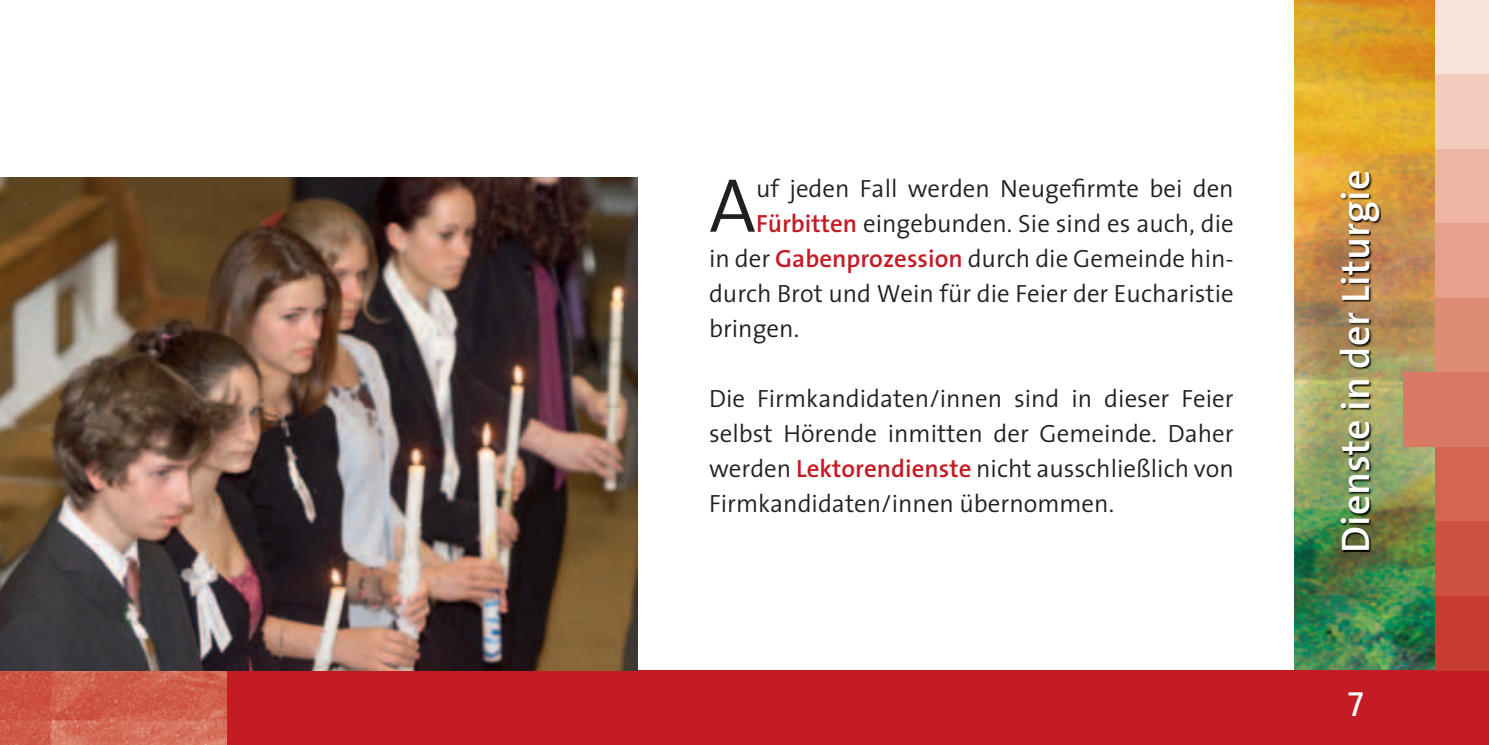
<style>
.page{position:relative;width:1489px;height:745px;background:#fff}
.page>*{position:absolute;margin:0;border:0;box-sizing:border-box;transform-origin:0 0}
.t1{font:300 76.75px "The Sans";color:#231f20}
.t2{font:600 40px "The Sans";color:#fff}
.t3{font:35px "The Sans Caps";color:#fff}
.t4{font:300 25px/35px "The Sans";color:#231f20;text-align:justify}
.s1{font-weight:600;color:#c31c24}
</style>
<div class="page">
<img style="left:1294px;top:0;width:141px;height:670px">
<div style="left:0;top:670px;width:1488px;height:74px;background:#c31c24"></div>
<img style="left:0;top:669px;width:227px;height:75px">
<img style="left:0;top:177px;width:637px;height:492px">
<img style="left:1341px;top:173px;width:39px;height:377px">
<div style="left:1435px;top:0;width:53px;height:74px;background:#f8e4dc"></div>
<div style="left:1435px;top:74px;width:53px;height:75px;background:#f2cdbe"></div>
<div style="left:1435px;top:149px;width:53px;height:74px;background:#ecb5a4"></div>
<div style="left:1435px;top:223px;width:53px;height:75px;background:#e6a18c"></div>
<div style="left:1435px;top:298px;width:53px;height:74px;background:#df8c76"></div>
<div style="left:1403px;top:372px;width:85px;height:74px;background:#d97863"></div>
<div style="left:1435px;top:446px;width:53px;height:75px;background:#d46551"></div>
<div style="left:1435px;top:521px;width:53px;height:74px;background:#cd5040"></div>
<div style="left:1435px;top:595px;width:53px;height:75px;background:#c83b31"></div>
<h1 class="t1" style="left:709px;top:142px;width:48px">A</h1>
<p class="t4" style="left:756px;top:170px;width:479px">uf jeden Fall werden Neugefirmte bei den</p>
<p class="t4" style="left:756px;top:205px;width:479px"><span class="s1">Fürbitten</span> eingebunden. Sie sind es auch, die</p>
<p class="t4" style="left:709px;top:240px;width:526px">in der <span class="s1">Gabenprozession</span> durch die Gemeinde hin-</p>
<p class="t4" style="left:709px;top:275px;width:526px">durch Brot und Wein für die Feier der Eucharistie</p>
<p class="t4" style="left:709px;top:310px;width:92px">bringen.</p>
<p class="t4" style="left:709px;top:380px;width:526px">Die Firmkandidaten/innen sind in dieser Feier selbst Hörende inmitten der Gemeinde. Daher werden <span class="s1">Lektorendienste</span> nicht ausschließlich von Firmkandidaten/innen übernommen.</p>
<h2 class="t2" style="left:1322px;top:552px;width:384px;rotate:-90deg">Dienste in der Liturgie</h2>
<h3 class="t3" style="left:1347px;top:674px;width:17px">7</h3>
</div>
